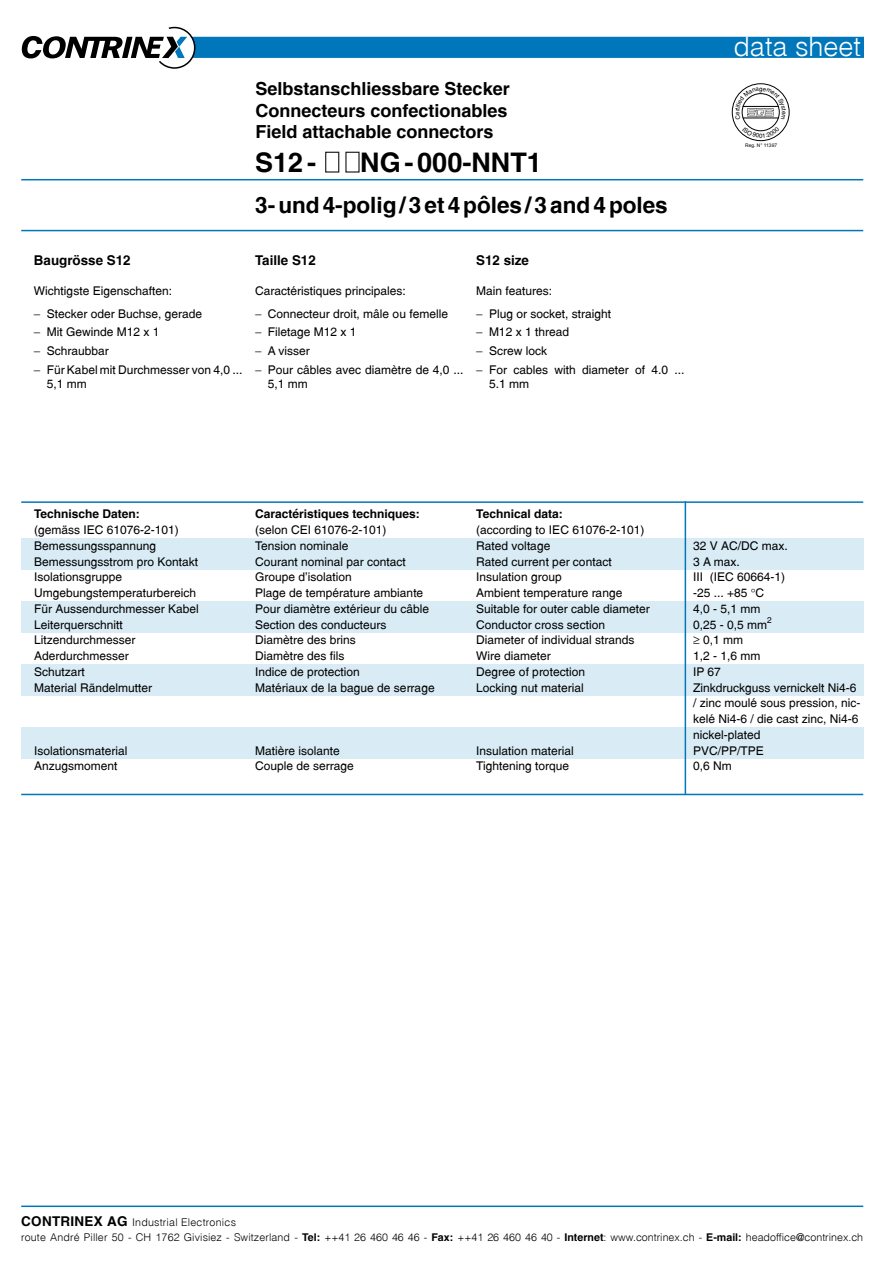
<style>
.page{position:relative;width:893px;height:1263px;background:#fff}
.page>*{position:absolute;margin:0;border:0;box-sizing:border-box;transform-origin:0 0}
.t1{font:700 27px "Switzerland";color:#000}
.t2{font:27px "Switzerland Light Plain";color:#fff}
.t3{font:700 22.5px "Switzerland";color:#000}
.t4{font:700 18px/21.3px "Switzerland";color:#000;text-align:justify}
.t5{font:700 13.5px "Switzerland";color:#000}
.t6{font:12px/15.8px "Switzerland Plain";color:#000}
.t7{font:700 12px "Switzerland";color:#000}
.t8{font:10.65px/14.7px "Switzerland Light Plain";letter-spacing:.01em;color:#000}
.t9{font:8.4px "Switzerland Plain";color:#000}
.t10{font:4.95px "Arial";color:#000}
.s1{font-family:"Switzerland";font-weight:700;font-size:13.5px}
.s2{font-family:"Switzerland";font-weight:700}
</style>
<div class="page">
<div style="left:21px;top:601px;width:842px;height:31px;background:#d9ebf5"></div>
<div style="left:21px;top:538px;width:842px;height:31px;background:#d9ebf5"></div>
<div style="left:21px;top:727px;width:842px;height:31px;background:#d9ebf5"></div>
<div style="left:21px;top:664px;width:842px;height:31px;background:#d9ebf5"></div>
<hr style="left:21px;top:1205px;width:842px;height:2px;background:#07b">
<hr style="left:21px;top:501px;width:842px;height:2px;background:#07b">
<hr style="left:685px;top:501px;width:1px;height:294px;background:#07b">
<hr style="left:21px;top:179px;width:842px;height:1px;background:#07b">
<hr style="left:21px;top:230px;width:842px;height:1px;background:#07b">
<hr style="left:21px;top:794px;width:842px;height:1px;background:#07b">
<svg style="left:22px;top:27px;width:841px;height:42px"></svg>
<div style="left:732px;top:83px;width:57px;height:58px;border:1px solid #000;border-radius:50%"></div>
<div style="left:325px;top:152px;width:14px;height:21px;border:1px solid #191d1b"></div>
<svg style="left:742px;top:127px;width:37px;height:11px"></svg>
<svg style="left:735px;top:87px;width:51px;height:33px"></svg>
<h3 class="t4" style="left:255px;top:78px;width:256px">Selbstanschliessbare Stecker Connecteurs confectionables Field attachable connectors</h3>
<h1 class="t1" style="left:255px;top:146px;width:62px">S12 -</h1>
<h1 class="t1" style="left:360px;top:146px;width:183px">NG - 000-NNT1</h1>
<h2 class="t3" style="left:255px;top:191px;width:414px">3- und 4-polig / 3 et 4 pôles / 3 and 4 poles</h2>
<p class="t5" style="left:34px;top:252px;width:98px">Baugrösse S12</p>
<p class="t5" style="left:255px;top:252px;width:62px">Taille S12</p>
<p class="t5" style="left:476px;top:252px;width:54px">S12 size</p>
<p class="t6" style="left:34px;top:279px;width:170px;line-height:22.8px">Wichtigste Eigenschaften:<br>− Stecker oder Buchse, gerade</p>
<p class="t6" style="left:34px;top:323px;width:210px;line-height:18.8px">− Mit Gewin-de M12 x 1<br>− Schraubbar<br>− Für Kabel mit Durchmesser von 4,0 ...</p>
<p class="t6" style="left:47px;top:376px;width:41px">5,1 mm</p>
<p class="t6" style="left:255px;top:279px;width:194px;line-height:22.8px">Caractéristiques princi- pales:<br>− Connecteur droit, mâle ou femelle</p>
<p class="t6" style="left:255px;top:323px;width:210px;line-height:18.8px">− Filetage M12 x 1<br>− A visser<br>− Pour câbles avec diamètre de 4,0 ...</p>
<p class="t6" style="left:268px;top:376px;width:41px">5,1 mm</p>
<p class="t6" style="left:476px;top:279px;width:136px;line-height:22.8px">Main features:<br>− Plug or socket, straight</p>
<p class="t6" style="left:476px;top:323px;width:210px;line-height:18.8px">− M12 x 1 thread<br>− Screw lock<br>− For cables with diameter of 4.0 ...</p>
<p class="t6" style="left:489px;top:376px;width:41px">5.1 mm</p>
<h1 class="t2" style="left:733px;top:29px;width:129px">data sheet</h1>
<p class="t10" style="left:745px;top:142px;width:34px">Reg. N° 11397</p>
<p class="t7" style="left:34px;top:507px;width:107px">Technische Daten:</p>
<p class="t6" style="left:34px;top:522px;width:166px">(gemäss IEC 61076-2-101)<br>Bemessungsspannung<br>Bemessungsstrom pro Kontakt<br>Isolationsgruppe<br>Umgebungstemperaturbereich<br>Für Aussendurchmesser Kabel<br>Leiterquerschnitt<br>Litzendurchmesser<br>Aderdurchmesser<br>Schutzart<br>Material Rändelmutter</p>
<p class="t6" style="left:34px;top:742px;width:95px">Isolationsmaterial<br>Anzugsmoment</p>
<p class="t7" style="left:255px;top:507px;width:166px">Caractéristiques techniques:</p>
<p class="t6" style="left:255px;top:522px;width:181px">(selon CEI 61076-2-101)<br>Tension nominale<br>Courant nominal par contact<br>Groupe d'isolation<br>Plage de température ambiante<br>Pour diamètre extérieur du câble<br>Section des conducteurs<br>Diamètre des brins<br>Diamètre des fils<br>Indice de protection<br>Matériaux de la bague de serrage</p>
<p class="t6" style="left:255px;top:742px;width:100px">Matière isolante<br>Couple de serrage</p>
<p class="t7" style="left:476px;top:507px;width:88px">Technical data:</p>
<p class="t6" style="left:476px;top:522px;width:175px">(according to IEC 61076-2-101)<br>Rated voltage<br>Rated current per contact<br>Insulation group<br>Ambient temperature range<br>Suitable for outer cable diameter<br>Conductor cross section<br>Diameter of individual strands<br>Wire diameter<br>Degree of protection<br>Locking nut material</p>
<p class="t6" style="left:476px;top:742px;width:99px">Insulation material<br>Tightening torque</p>
<p class="t6" style="left:693px;top:538px;width:96px">32 V AC/DC max.<br>3 A max.<br>III (IEC 60664-1) -25 ... +85 C<br>4,0 - 5,1 mm<br>0,25 - 0,5 mm</p>
<p class="t9" style="left:767px;top:615px;width:6px">2</p>
<p class="t6" style="left:693px;top:632px;width:169px">≥ 0,1 mm<br>1,2 - 1,6 mm<br>IP 67<br>Zinkdruckguss vernickelt Ni4-6 / zinc moulé sous pression, nic&shy;kelé Ni4-6 / die cast zinc, Ni4-6 nickel-plated<br>PVC/PP/TPE<br>0,6 Nm</p>
<p class="t8" style="left:21px;top:1215px;width:843px"><span class="s1">CONTRINEX AG</span> Industrial Electronics<br>route André Piller 50 - CH 1762 Givisiez - Switzerland - <span class="s2">Tel:</span> ++41 26 460 46 46 - <span class="s2">Fax:</span> ++41 26 460 46 40 - <span class="s2">Internet</span>: www.contrinex.ch - <span class="s2">E-mail:</span> headoffice@contrinex.ch</p>
</div>
